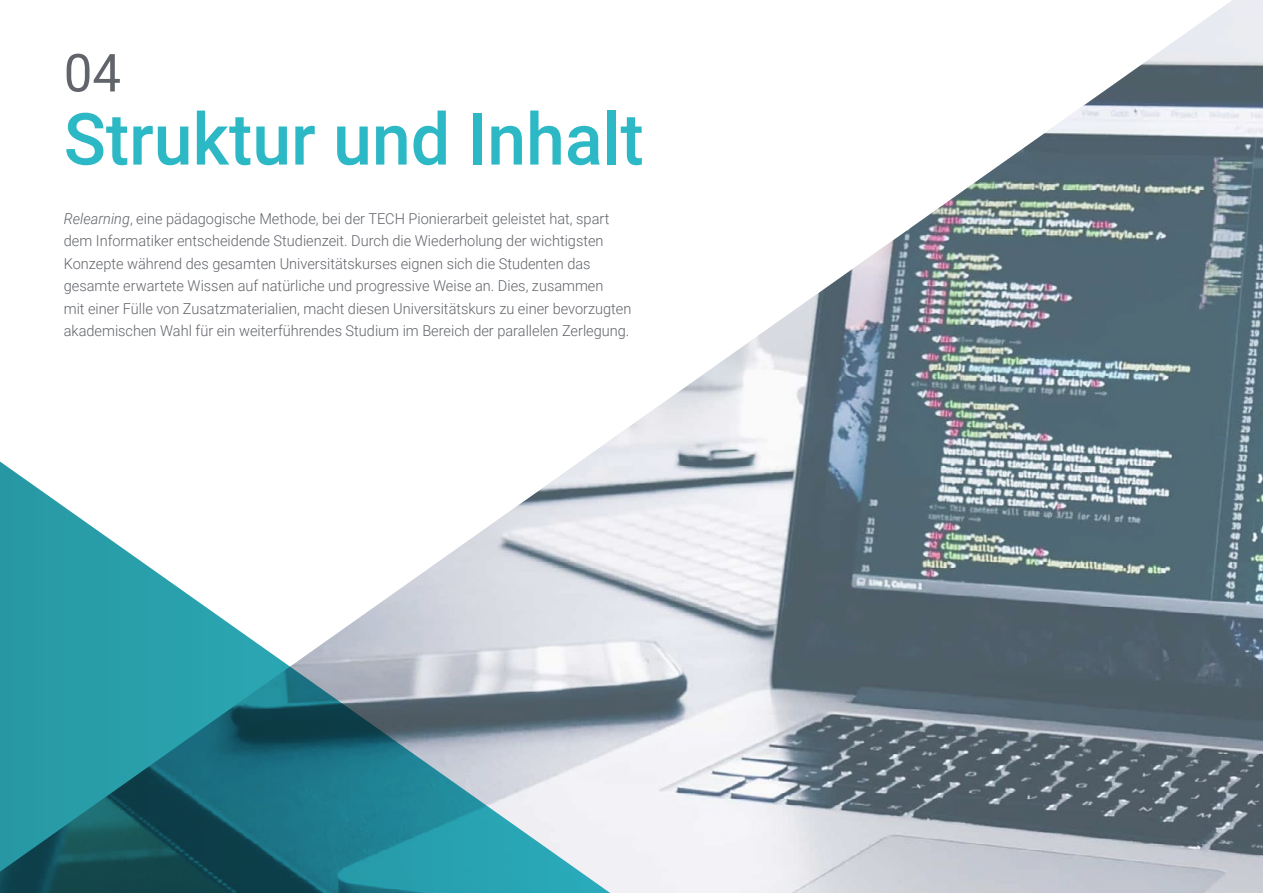
<style>
.page{position:relative;width:1263px;height:893px;background:#fff}
.page>*{position:absolute;margin:0;border:0;box-sizing:border-box;transform-origin:0 0}
.t1{font:500 72px "Roboto";color:#2db8c5}
.t2{font:52.5px "Roboto";color:#61646a}
.t3{font:300 15px/22.5px "Roboto";color:#61646a}
.s1{font-style:italic}
</style>
<div class="page">
<img style="left:602px;top:0;width:661px;height:893px">
<svg style="left:0;top:446px;width:640px;height:447px"></svg>
<h2 class="t2" style="left:64px;top:36px;width:59px">04</h2>
<h1 class="t1" style="left:64px;top:89px;width:581px">Struktur und Inhalt</h1>
<p class="t3" style="left:64px;top:207px;width:569px"><span class="s1">Relearning</span>, eine pädagogische Methode, bei der TECH Pionierarbeit geleistet hat, spart dem Informatiker entscheidende Studienzeit. Durch die Wiederholung der wichtigsten Konzepte während des gesamten Universitätskurses eignen sich die Studenten das gesamte erwartete Wissen auf natürliche und progressive Weise an. Dies, zusammen<br>mit einer Fülle von Zusatzmaterialien, macht diesen Universitätskurs zu einer bevorzugten akademischen Wahl für ein weiterführendes Studium im Bereich der parallelen Zerlegung.</p>
</div>
